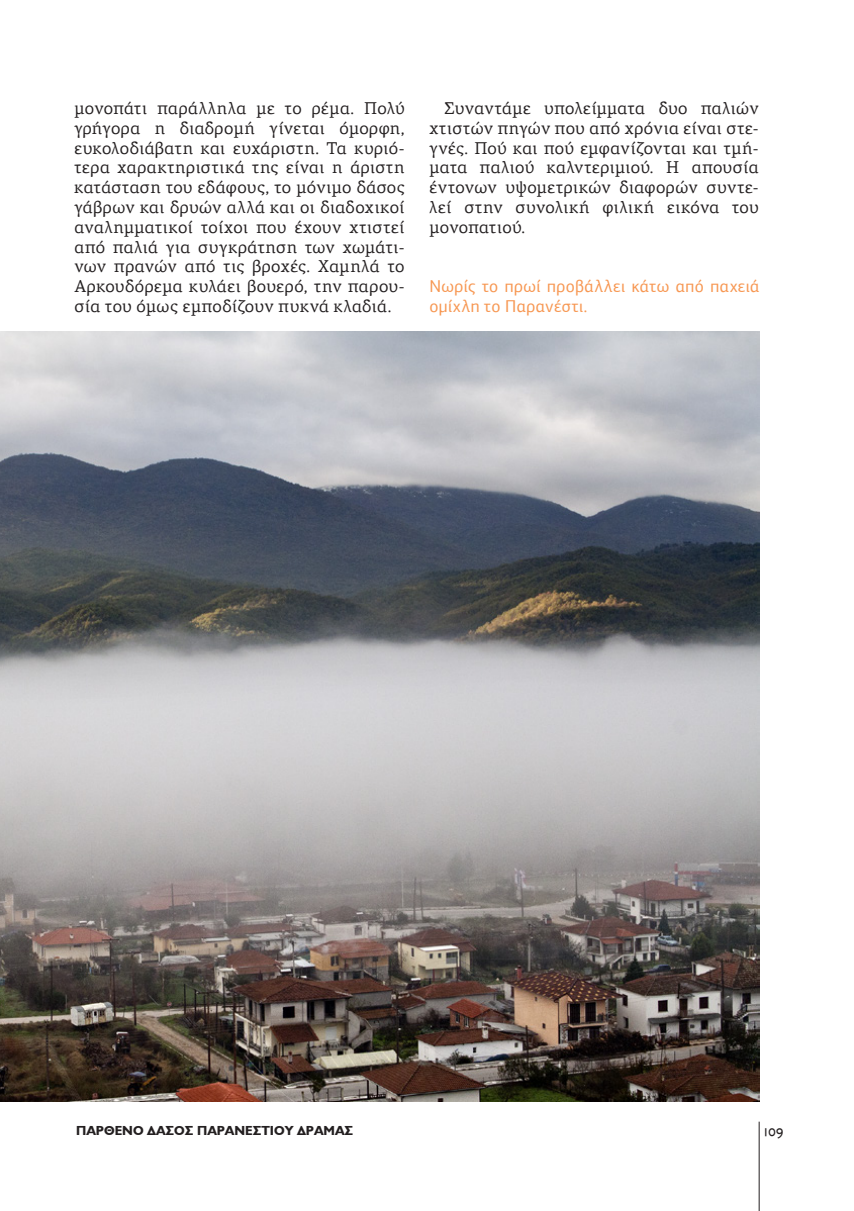
<style>
.page{position:relative;width:854px;height:1211px;background:#fff}
.page>*{position:absolute;margin:0;border:0;box-sizing:border-box;transform-origin:0 0}
.t1{font:17.15px/19.8px "PF Agora Serif Pro";letter-spacing:.025em;color:#231f20;text-align:justify}
.t2{font:17.15px/19.8px "PF Agora Sans Pro";letter-spacing:.025em;color:#f79752}
.t3{font:300 16.62px "Triplex Greek";color:#231f20}
.t4{font:700 13.12px "CF Jeckyl";color:#231f20}
</style>
<div class="page">
<hr style="left:758px;top:1121px;width:1px;height:89px;background:#231f20">
<img style="left:0;top:332px;width:759px;height:769px">
<p class="t1" style="left:74px;top:98px;width:331px">μονοπάτι παράλληλα με το ρέμα. Πολύ γρήγορα η διαδρομή γίνεται όμορφη, ευκολοδιάβατη και ευχάριστη. Τα κυριό&shy;τερα χαρακτηριστικά της είναι η άριστη κατάσταση του εδάφους, το μόνιμο δάσος γάβρων και δρυών αλλά και οι διαδοχικοί αναλημματικοί τοίχοι που έχουν χτιστεί από παλιά για συγκράτηση των χωμάτι&shy;νων πρανών από τις βροχές. Χαμηλά το Αρκουδόρεμα κυλάει βουερό, την παρου&shy;σία του όμως εμποδίζουν πυκνά κλαδιά.</p>
<p class="t1" style="left:429px;top:98px;width:330px;text-indent:15px">Συναντάμε υπολείμματα δυο παλιών χτιστών πηγών που από χρόνια είναι στε&shy;γνές. Πού και πού εμφανίζονται και τμή&shy;ματα παλιού καλντεριμιού. Η απουσία έντονων υψομετρικών διαφορών συντε&shy;λεί στην συνολική φιλική εικόνα του μονοπατιού.</p>
<p class="t2" style="left:429px;top:276px;width:331px">Νωρίς το πρωί προβάλλει κάτω από παχειά ομίχλη το Παρανέστι.</p>
<p class="t4" style="left:76px;top:1120px;width:278px">ΠΑΡΘΕΝΟ ΔΑΣΟΣ ΠΑΡΑΝΕΣΤΙΟΥ ΔΡΑΜΑΣ</p>
<p class="t3" style="left:763px;top:1123px;width:21px">109</p>
</div>
